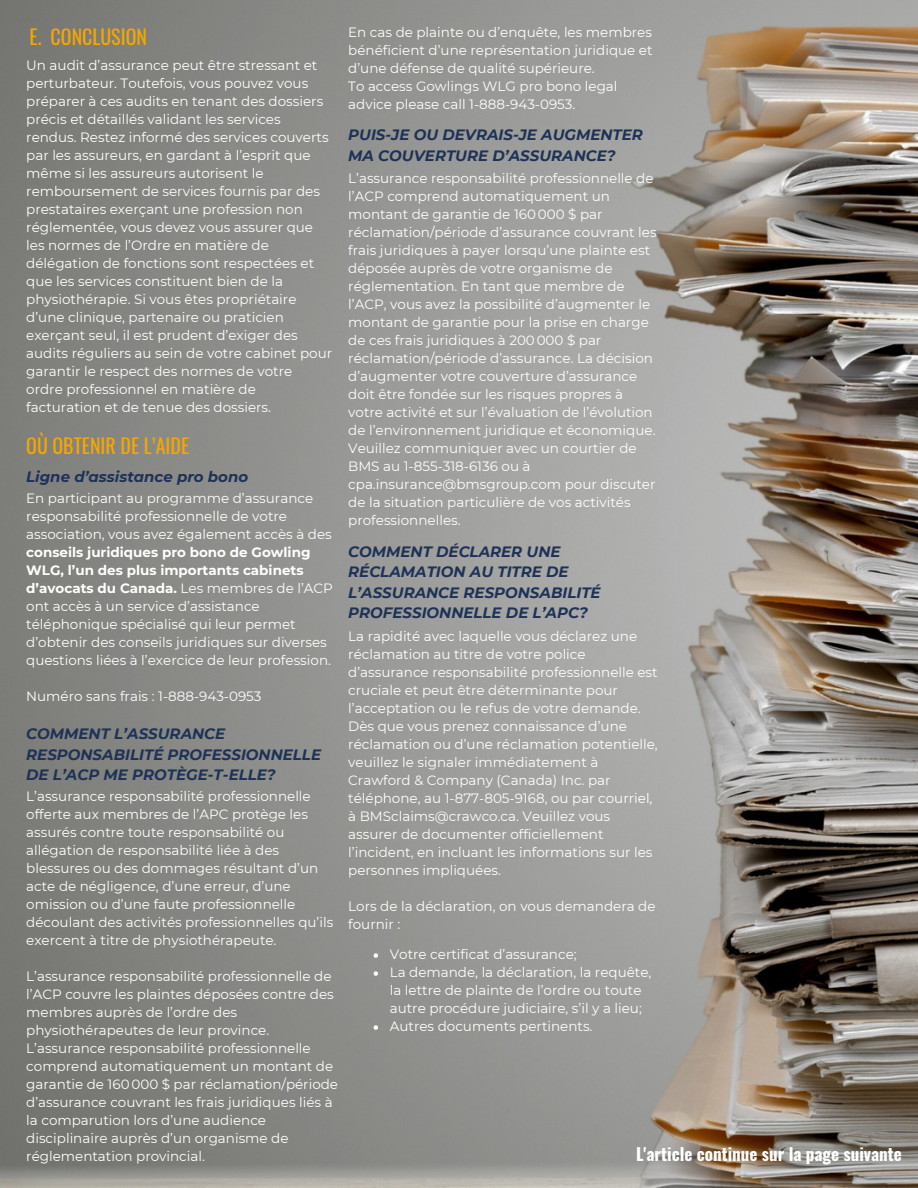
<style>
.page{position:relative;width:918px;height:1188px;background:#fff}
.page>*{position:absolute;margin:0;border:0;box-sizing:border-box;transform-origin:0 0}
.t1{font:19.95px "Oswald";color:#f7a600}
.t2{font:700 17.1px "Oswald";color:#fff}
.t3{font:italic 700 15px/20.2px "Montserrat";color:#1e3258}
.t4{font:13.5px/18px "Montserrat";color:#fff}
.s1{font-weight:700}
</style>
<div class="page">
<img style="left:0;top:0;width:918px;height:1188px">
<svg style="left:374px;top:953px;width:4px;height:5px"></svg>
<svg style="left:374px;top:971px;width:4px;height:5px"></svg>
<svg style="left:374px;top:1025px;width:4px;height:5px"></svg>
<p class="t1" style="left:30px;top:21px;width:119px">E. CONCLUSION</p>
<p class="t4" style="left:26px;top:57px;width:307px">Un audit d’assurance peut être stressant et perturbateur. Toutefois, vous pouvez vous préparer à ces audits en tenant des dossiers précis et détaillés validant les services rendus. Restez informé des services couverts par les assureurs, en gardant à l’esprit que même si les assureurs autorisent le remboursement de services fournis par des prestataires exerçant une profession non réglementée, vous devez vous assurer que les normes de l’Ordre en matière de délégation de fonctions sont respectées et que les services constituent bien de la physiothérapie. Si vous êtes propriétaire d’une clinique, partenaire ou praticien exerçant seul, il est prudent d’exiger des audits réguliers au sein de votre cabinet pour garantir le respect des normes de votre<br>ordre professionnel en matière de facturation et de tenue des dossiers.</p>
<p class="t1" style="left:26px;top:430px;width:164px">OÙ OBTENIR DE L’AIDE</p>
<p class="t3" style="left:26px;top:467px;width:224px">Ligne d’assistance pro bono</p>
<p class="t4" style="left:26px;top:489px;width:308px">En participant au programme d’assurance responsabilité professionnelle de votre association, vous avez également accès à des <span class="s1">conseils juridiques pro bono de Gowling WLG, l’un des plus importants cabinets d’avocats du Canada.</span> Les membres de l’ACP ont accès à un service d’assistance téléphonique spécialisé qui leur permet d’obtenir des conseils juridiques sur diverses questions liées à l’exercice de leur profession.</p>
<p class="t4" style="left:26px;top:687px;width:237px">Numéro sans frais : 1-888-943-0953</p>
<p class="t3" style="left:26px;top:724px;width:296px">COMMENT L’ASSURANCE<br>RESPONSABILITÉ PROFESSIONNELLE<br>DE L’ACP ME PROTÈGE-T-ELLE?</p>
<p class="t4" style="left:26px;top:788px;width:309px">L’assurance responsabilité professionnelle offerte aux membres de l’APC protège les assurés contre toute responsabilité ou allégation de responsabilité liée à des blessures ou des dommages résultant d’un acte de négligence, d’une erreur, d’une omission ou d’une faute professionnelle découlant des activités professionnelles qu’ils exercent à titre de physiothérapeute.</p>
<p class="t4" style="left:26px;top:968px;width:313px">L’assurance responsabilité professionnelle de l’ACP couvre les plaintes déposées contre des membres auprès de l’ordre des physiothérapeutes de leur province.<br>L’assurance responsabilité professionnelle comprend automatiquement un montant de garantie de 160000 $ par réclamation/période d’assurance couvrant les frais juridiques liés à la comparution lors d’une audience disciplinaire auprès d’un organisme de réglementation provincial.</p>
<p class="t4" style="left:348px;top:23px;width:306px;text-align:justify">En cas de plainte ou d’enquête, les membres bénéficient d’une représentation juridique et d’une défense de qualité supérieure.</p>
<p class="t4" style="left:348px;top:77px;width:271px">To access Gowlings WLG pro bono legal advice please call 1-888-943-0953.</p>
<p class="t3" style="left:348px;top:125px;width:296px">PUIS-JE OU DEVRAIS-JE AUGMENTER<br>MA COUVERTURE D’ASSURANCE?</p>
<p class="t4" style="left:348px;top:169px;width:310px">L’assurance responsabilité professionnelle de l’ACP comprend automatiquement un montant de garantie de 160000 $ par réclamation/période d’assurance couvrant les frais juridiques à payer lorsqu’une plainte est déposée auprès de votre organisme de réglementation. En tant que membre de l’ACP, vous avez la possibilité d’augmenter le montant de garantie pour la prise en charge de ces frais juridiques à 200000 $ par réclamation/période d’assurance. La décision d’augmenter votre couverture d’assurance doit être fondée sur les risques propres à votre activité et sur l’évaluation de l’évolution de l’environnement juridique et économique.<br>Veuillez communiquer avec un courtier de BMS au 1-855-318-6136 ou à cpa.insurance@bmsgroup.com pour discuter de la situation particulière de vos activités professionnelles.</p>
<p class="t3" style="left:348px;top:542px;width:254px">COMMENT DÉCLARER UNE<br>RÉCLAMATION AU TITRE DE<br>L’ASSURANCE RESPONSABILITÉ<br>PROFESSIONNELLE DE L’APC?</p>
<p class="t4" style="left:348px;top:627px;width:311px">La rapidité avec laquelle vous déclarez une réclamation au titre de votre police d’assurance responsabilité professionnelle est cruciale et peut être déterminante pour l’acceptation ou le refus de votre demande.<br>Dès que vous prenez connaissance d’une réclamation ou d’une réclamation potentielle, veuillez le signaler immédiatement à Crawford &amp; Company (Canada) Inc. par téléphone, au 1-877-805-9168, ou par courriel, à BMSclaims@crawco.ca. Veuillez vous assurer de documenter officiellement l’incident, en incluant les informations sur les personnes impliquées.</p>
<p class="t4" style="left:348px;top:897px;width:309px">Lors de la déclaration, on vous demandera de fournir :</p>
<p class="t4" style="left:390px;top:945px;width:188px">Votre certificat d’assurance;</p>
<p class="t4" style="left:390px;top:963px;width:263px">La demande, la déclaration, la requête, la lettre de plainte de l’ordre ou toute autre procédure judiciaire, s’il y a lieu;</p>
<p class="t4" style="left:390px;top:1017px;width:204px">Autres documents pertinents.</p>
<p class="t2" style="left:636px;top:1140px;width:267px">L'article continue sur la page suivante</p>
</div>
